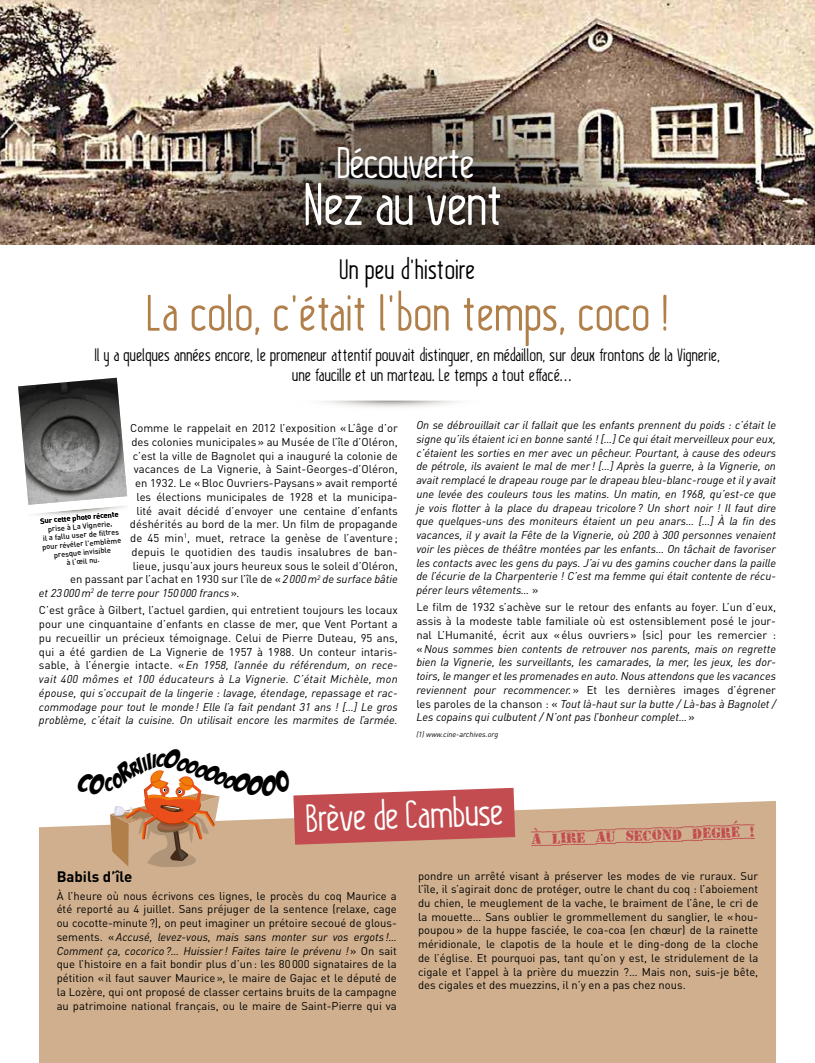
<style>
.page{position:relative;width:815px;height:1063px;background:#fff}
.page>*{position:absolute;margin:0;border:0;box-sizing:border-box;transform-origin:0 0}
.t1{font:59px "Kraftstoff";color:#fff}
.t2{font:50px "Kraftstoff";letter-spacing:.025em;color:#b17f4a}
.t3{font:43.12px "Kraftstoff";color:#fff}
.t4{font:38.38px "Kraftstoff";color:#fff}
.t5{font:27.5px "Kraftstoff";letter-spacing:.025em;color:#000}
.t6{font:18.5px "Bada Boom BB";color:#000;scale:1.07 1}
.t7{font:17.5px/20px "Kraftstoff";letter-spacing:.025em;color:#000}
.t8{font:700 15px "DINOT";color:#000}
.t9{font:14.88px "Old Stamper";color:#c24c4f}
.t10{font:italic 11.25px/13.8px "DINOT";color:#000;text-align:justify}
.t11{font:11.25px/13.8px "DINOT";color:#000;text-align:justify}
.t12{font:500 7.5px/8.8px "DINOT";color:#000;text-align:center}
.t13{font:italic 7.5px "DINOT";color:#000}
.s1{font-style:italic}
.s2{font-style:normal}
</style>
<div class="page">
<img style="left:0;top:0;width:815px;height:244px">
<img style="left:145px;top:9px;width:539px;height:235px">
<svg style="left:323px;top:401px;width:135px;height:6px"></svg>
<div style="left:39px;top:801px;width:737px;height:262px;background:#cfaf8d"></div>
<svg style="left:534px;top:828px;width:4px;height:3px"></svg>
<svg style="left:734px;top:820px;width:3px;height:4px"></svg>
<svg style="left:35px;top:495px;width:93px;height:21px"></svg>
<img style="left:18px;top:378px;width:109px;height:127px">
<svg style="left:77px;top:770px;width:438px;height:98px"></svg>
<h3 class="t3" style="left:337px;top:136px;width:139px">Découverte</h3>
<h1 class="t1" style="left:304px;top:167px;width:200px">Nez au vent</h1>
<h3 class="t5" style="left:340px;top:252px;width:137px">Un peu d’histoire</h3>
<h2 class="t2" style="left:147px;top:282px;width:523px">La colo, c’était l’bon temps, coco !</h2>
<h3 class="t7" style="left:292px;top:345px;width:429px;text-indent:-198px">Il y a quelques années encore, le promeneur attentif pouvait distinguer, en médaillon, sur deux frontons de la Vignerie, une faucille et un marteau. Le temps a tout effacé…</h3>
<p class="t11" style="left:130px;top:421px;width:269px">Comme le rappelait en 2012 l’exposition «L’âge d’or</p>
<p class="t11" style="left:131px;top:435px;width:268px">des colonies municipales» au Musée de l’île d’Oléron,</p>
<p class="t11" style="left:133px;top:448px;width:267px">c’est la ville de Bagnolet qui a inauguré la colonie de</p>
<p class="t11" style="left:134px;top:462px;width:265px">vacances de La Vignerie, à Saint-Georges-d’Oléron,</p>
<p class="t11" style="left:135px;top:476px;width:264px">en 1932. Le «Bloc Ouvriers-Paysans» avait remporté</p>
<p class="t11" style="left:136px;top:490px;width:263px">les élections municipales de 1928 et la municipa-</p>
<p class="t11" style="left:136px;top:503px;width:263px">lité avait décidé d’envoyer une centaine d’enfants</p>
<p class="t11" style="left:130px;top:517px;width:269px">déshérités au bord de la mer. Un film de propagande</p>
<p class="t11" style="left:130px;top:531px;width:269px">de 45 min<sup>1</sup>, muet, retrace la genèse de l’aventure;</p>
<p class="t11" style="left:131px;top:545px;width:268px">depuis le quotidien des taudis insalubres de ban-</p>
<p class="t11" style="left:133px;top:558px;width:267px">lieue, jusqu’aux jours heureux sous le soleil d’Oléron,</p>
<p class="t11" style="left:70px;top:572px;width:329px">en passant par l’achat en 1930 sur l’île de «<span class="s1">2 000m</span><sup>2</sup> <span class="s1">de surface bâtie</span></p>
<p class="t10" style="left:39px;top:586px;width:202px">et 23 000m<sup>2</sup> de terre pour 150 000 francs<span class="s2">».</span></p>
<p class="t10" style="left:39px;top:603px;width:360px"><span class="s2">C’est grâce à Gilbert, l’actuel gardien, qui entretient toujours les locaux pour une cinquantaine d’enfants en classe de mer, que Vent Portant a pu recueillir un précieux témoignage. Celui de Pierre Duteau, 95 ans, qui a été gardien de La Vignerie de 1957 à 1988. Un conteur intaris&shy;sable, à l’énergie intacte. «</span> En 1958, l’année du référendum, on rece&shy;vait 400 mômes et 100 éducateurs à La Vignerie. C’était Michèle, mon épouse, qui s’occupait de la lingerie : lavage, étendage, repassage et rac&shy;commodage pour tout le monde! Elle l’a fait pendant 31 ans ! […] Le gros problème, c’était la cuisine. On utilisait encore les marmites de l’armée.</p>
<p class="t10" style="left:416px;top:418px;width:361px">On se débrouillait car il fallait que les enfants prennent du poids : c’était le signe qu’ils étaient ici en bonne santé ! […] Ce qui était merveilleux pour eux, c’étaient les sorties en mer avec un pêcheur. Pourtant, à cause des odeurs de pétrole, ils avaient le mal de mer! […] Après la guerre, à la Vignerie, on avait remplacé le drapeau rouge par le drapeau bleu-blanc-rouge et il y avait une levée des couleurs tous les matins. Un matin, en 1968, qu’est-ce que je vois flotter à la place du drapeau tricolore? Un short noir ! Il faut dire que quelques-uns des moniteurs étaient un peu anars… […] À la fin des vacances, il y avait la Fête de la Vignerie, où 200 à 300 personnes venaient voir les pièces de théâtre montées par les enfants… On tâchait de favoriser les contacts avec les gens du pays. J’ai vu des gamins coucher dans la paille de l’écurie de la Charpenterie ! C’est ma femme qui était contente de récu&shy;pérer leurs vêtements… <span class="s2">»</span></p>
<p class="t10" style="left:416px;top:600px;width:361px"><span class="s2">Le film de 1932 s’achève sur le retour des enfants au foyer. L’un d’eux, assis à la modeste table familiale où est ostensiblement posé le jour&shy;nal L’Humanité, écrit aux «élus ouvriers» (sic) pour les remercier : «</span>Nous sommes bien contents de retrouver nos parents, mais on regrette bien la Vignerie, les surveillants, les camarades, la mer, les jeux, les dor&shy;toirs, le manger et les promenades en auto. Nous attendons que les vacances reviennent pour recommencer.<span class="s2">» Et les dernières images d’égrener les paroles de la chanson : «</span> Tout là-haut sur la butte / Là-bas à Bagnolet / Les copains qui culbutent / N’ont pas l’bonheur complet…<span class="s2">»</span></p>
<p class="t13" style="left:416px;top:730px;width:83px">(1) www.cine-archives.org</p>
<p class="t12" style="left:39px;top:516px;width:81px;rotate:-5deg">Sur cette photo récente prise à La Vignerie,<br>il a fallu user de filtres pour révéler l'emblème presque invisible<br>à l'œil nu.</p>
<h3 class="t6" style="left:157px;top:751px;width:9px">C</h3>
<h3 class="t4" style="left:305px;top:794px;width:198px;rotate:-2deg">Brève de Cambuse</h3>
<h3 class="t9" style="left:531px;top:832px;width:224px;rotate:-2deg">A lire au second degrE !</h3>
<h3 class="t8" style="left:57px;top:867px;width:77px">Babils d’île</h3>
<p class="t11" style="left:57px;top:889px;width:342px">À l’heure où nous écrivons ces lignes, le procès du coq Maurice a été reporté au 4 juillet. Sans préjuger de la sentence (relaxe, cage ou cocotte-minute?), on peut imaginer un prétoire secoué de glous&shy;sements. «<span class="s1">Accusé, levez-vous, mais sans monter sur vos ergots !… Comment ça, cocorico?… Huissier! Faites taire le prévenu !</span>» On sait que l’histoire en a fait bondir plus d’un: les 80000 signataires de la pétition «il faut sauver Maurice», le maire de Gajac et le député de la Lozère, qui ont proposé de classer certains bruits de la campagne au patrimoine national français, ou le maire de Saint-Pierre qui va</p>
<p class="t11" style="left:418px;top:868px;width:342px">pondre un arrêté visant à préserver les modes de vie ruraux. Sur l’île, il s’agirait donc de protéger, outre le chant du coq : l’aboiement du chien, le meuglement de la vache, le braiment de l’âne, le cri de la mouette… Sans oublier le grommellement du sanglier, le «hou&shy;poupou» de la huppe fasciée, le coa-coa (en chœur) de la rainette méridionale, le clapotis de la houle et le ding-dong de la cloche de l’église. Et pourquoi pas, tant qu’on y est, le stridulement de la cigale et l’appel à la prière du muezzin ?… Mais non, suis-je bête, des cigales et des muezzins, il n’y en a pas chez nous.</p>
</div>
